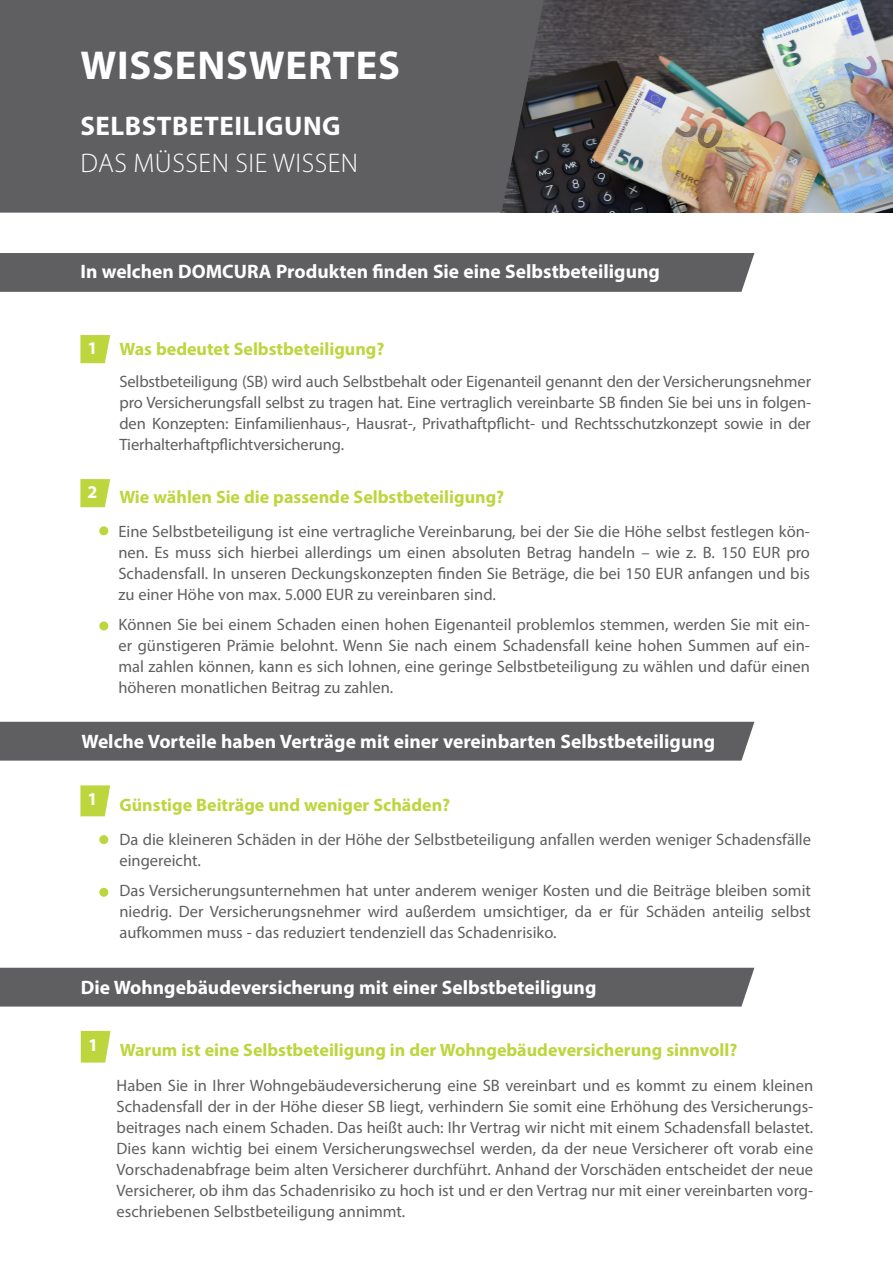
<style>
.page{position:relative;width:893px;height:1263px;background:#fff}
.page>*{position:absolute;margin:0;border:0;box-sizing:border-box;transform-origin:0 0}
.Titel_roman{font:700 40.5px "Myriad Pro";letter-spacing:.02em;color:#fff}
.Titel_roman-2{font:300 27px "Myriad Pro";letter-spacing:.02em;color:#fff}
.Titel_roman-3{font:700 27px "Myriad Pro";letter-spacing:.02em;color:#fff}
.Copy_bullet{font:700 19.5px "Myriad Pro";color:#fff}
.Copy_bullet-2{font:700 18px "Myriad Pro";color:#bdd63e}
.t1{font:700 18px "Myriad Pro";color:#fff}
.Copy_bullet-3{font:16.5px/21px "Myriad Pro";color:#5f5f62;text-align:justify}
</style>
<div class="page">
<div style="left:0;top:722px;width:754px;height:39px;background:#5f5f62"></div>
<img style="left:544px;top:0;width:349px;height:213px">
<div style="left:0;top:0;width:544px;height:213px;background:#5f5f62"></div>
<svg style="left:80px;top:335px;width:30px;height:28px"></svg>
<svg style="left:80px;top:479px;width:30px;height:28px"></svg>
<div style="left:0;top:968px;width:754px;height:38px;background:#5f5f62"></div>
<svg style="left:80px;top:785px;width:30px;height:31px"></svg>
<svg style="left:81px;top:1031px;width:30px;height:31px"></svg>
<div style="left:99px;top:526px;width:9px;height:9px;background:#bdd63e;border-radius:50%"></div>
<div style="left:99px;top:621px;width:9px;height:9px;background:#bdd63e;border-radius:50%"></div>
<div style="left:0;top:253px;width:754px;height:39px;background:#5f5f62"></div>
<div style="left:99px;top:835px;width:9px;height:9px;background:#bdd63e;border-radius:50%"></div>
<div style="left:99px;top:888px;width:9px;height:9px;background:#bdd63e;border-radius:50%"></div>
<p class="Titel_roman" style="left:80px;top:39px;width:321px">WISSENSWERTES</p>
<p class="Titel_roman-3" style="left:80px;top:108px;width:262px">SELBSTBETEILIGUNG</p>
<p class="Titel_roman-2" style="left:80px;top:149px;width:279px">DAS MÜSSEN SIE WISSEN</p>
<p class="Copy_bullet" style="left:80px;top:259px;width:581px">In welchen DOMCURA Produkten finden Sie eine Selbstbeteiligung</p>
<p class="t1" style="left:88px;top:336px;width:11px">1</p>
<p class="t1" style="left:88px;top:480px;width:11px">2</p>
<p class="Copy_bullet-2" style="left:119px;top:337px;width:266px">Was bedeutet Selbstbeteiligung?</p>
<p class="Copy_bullet-3" style="left:119px;top:371px;width:693px">Selbstbeteiligung (SB) wird auch Selbstbehalt oder Eigenanteil genannt den der Versicherungsnehmer pro Versicherungsfall selbst zu tragen hat. Eine vertraglich vereinbarte SB finden Sie bei uns in folgen&shy;den Konzepten: Einfamilienhaus-, Hausrat-, Privathaftpflicht- und Rechtsschutzkonzept sowie in der Tierhalterhaftpflichtversicherung.</p>
<p class="Copy_bullet-2" style="left:119px;top:485px;width:386px">Wie wählen Sie die passende Selbstbeteiligung?</p>
<p class="Copy_bullet-3" style="left:118px;top:520px;width:693px">Eine Selbstbeteiligung ist eine vertragliche Vereinbarung, bei der Sie die Höhe selbst festlegen kön&shy;nen. Es muss sich hierbei allerdings um einen absoluten Betrag handeln – wie z. B. 150 EUR pro Schadensfall. In unseren Deckungskonzepten finden Sie Beträge, die bei 150 EUR anfangen und bis zu einer Höhe von max. 5.000 EUR zu vereinbaren sind.</p>
<p class="Copy_bullet-3" style="left:118px;top:613px;width:693px">Können Sie bei einem Schaden einen hohen Eigenanteil problemlos stemmen, werden Sie mit ein&shy;er günstigeren Prämie belohnt. Wenn Sie nach einem Schadensfall keine hohen Summen auf ein&shy;mal zahlen können, kann es sich lohnen, eine geringe Selbstbeteiligung zu wählen und dafür einen höheren monatlichen Beitrag zu zahlen.</p>
<p class="Copy_bullet" style="left:82px;top:729px;width:635px">Welche Vorteile haben Verträge mit einer vereinbarten Selbstbeteiligung</p>
<p class="t1" style="left:88px;top:787px;width:11px">1</p>
<p class="Copy_bullet-2" style="left:119px;top:793px;width:332px">Günstige Beiträge und weniger Schäden?</p>
<p class="Copy_bullet-3" style="left:119px;top:829px;width:693px">Da die kleineren Schäden in der Höhe der Selbstbeteiligung anfallen werden weniger Schadensfälle eingereicht.</p>
<p class="Copy_bullet-3" style="left:119px;top:880px;width:693px">Das Versicherungsunternehmen hat unter anderem weniger Kosten und die Beiträge bleiben somit niedrig. Der Versicherungsnehmer wird außerdem umsichtiger, da er für Schäden anteilig selbst aufkommen muss - das reduziert tendenziell das Schadenrisiko.</p>
<p class="Copy_bullet" style="left:81px;top:975px;width:517px">Die Wohngebäudeversicherung mit einer Selbstbeteiligung</p>
<p class="t1" style="left:88px;top:1033px;width:11px">1</p>
<p class="Copy_bullet-2" style="left:120px;top:1038px;width:619px">Warum ist eine Selbstbeteiligung in der Wohngebäudeversicherung sinnvoll?</p>
<p class="Copy_bullet-3" style="left:117px;top:1074px;width:698px">Haben Sie in Ihrer Wohngebäudeversicherung eine SB vereinbart und es kommt zu einem kleinen Schadensfall der in der Höhe dieser SB liegt, verhindern Sie somit eine Erhöhung des Versicherungs&shy;beitrages nach einem Schaden. Das heißt auch: Ihr Vertrag wir nicht mit einem Schadensfall belastet.<br>Dies kann wichtig bei einem Versicherungswechsel werden, da der neue Versicherer oft vorab eine Vorschadenabfrage beim alten Versicherer durchführt. Anhand der Vorschäden entscheidet der neue Versicherer, ob ihm das Schadenrisiko zu hoch ist und er den Vertrag nur mit einer vereinbarten vorg&shy;eschriebenen Selbstbeteiligung annimmt.</p>
</div>
